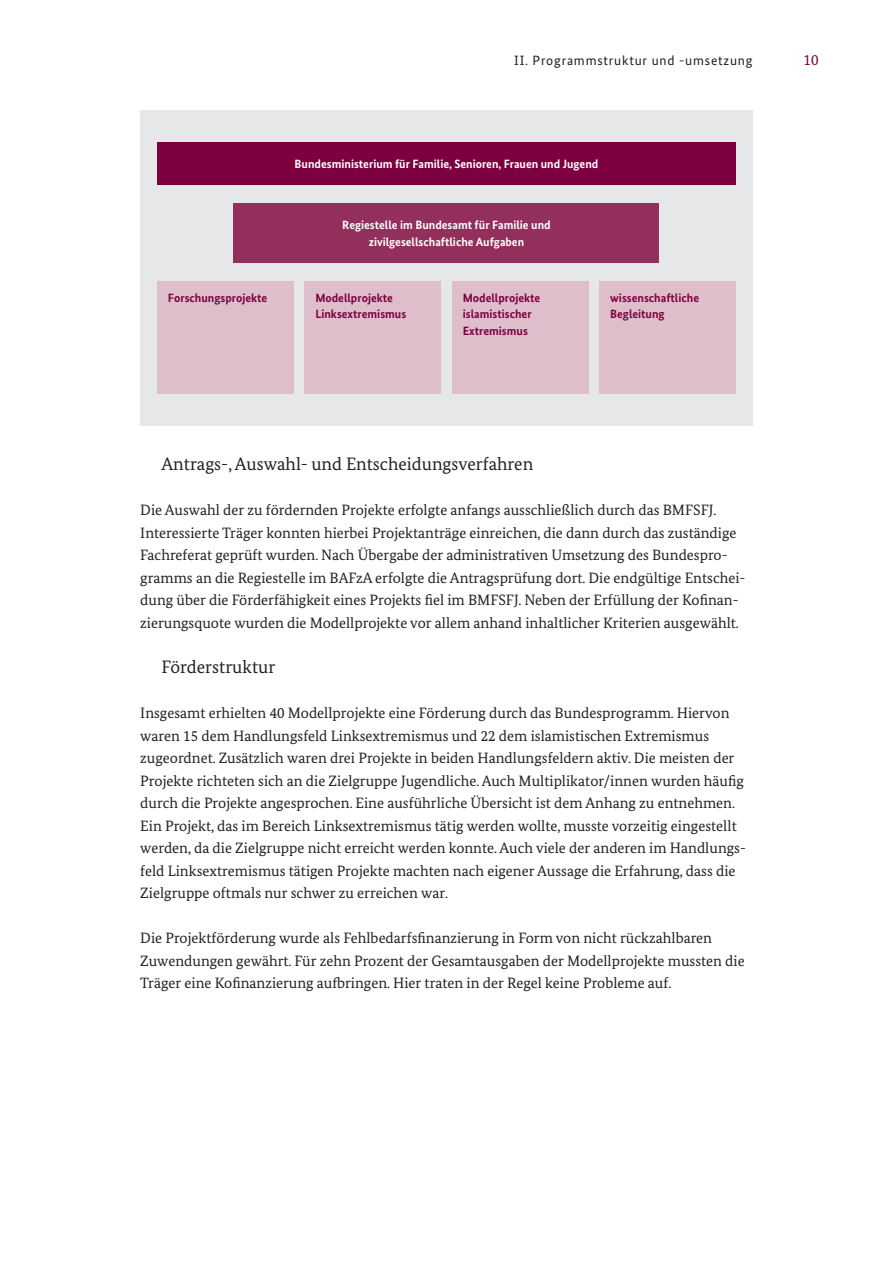
<style>
.page{position:relative;width:893px;height:1263px;background:#fff}
.page>*{position:absolute;margin:0;border:0;box-sizing:border-box;transform-origin:0 0}
.H3_-_Headline{font:18px "Bundes Serif";color:#231f20}
.Fließtext{font:15px/22.5px "Bundes Serif";color:#231f20}
.t1{font:15px "Bundes Serif";color:#7c0040}
.t2{font:13.5px "Bundes Sans";letter-spacing:.06em;color:#231f20}
.Schrift_Grafiken{font:700 12px/16.5px "Bundes Sans";color:#fff;text-align:center}
.Schrift_Grafiken-2{font:700 12px/16.5px "Bundes Sans";color:#7c0040}
</style>
<div class="page">
<div style="left:140px;top:110px;width:613px;height:315px;background:#e6e7e9"></div>
<div style="left:157px;top:142px;width:579px;height:42px;background:#7c0040"></div>
<div style="left:234px;top:203px;width:425px;height:60px;background:#932f5c"></div>
<div style="left:157px;top:282px;width:136px;height:112px;background:#debeca"></div>
<div style="left:305px;top:282px;width:136px;height:112px;background:#debeca"></div>
<div style="left:452px;top:282px;width:136px;height:112px;background:#debeca"></div>
<div style="left:600px;top:282px;width:136px;height:112px;background:#debeca"></div>
<p class="t2" style="left:514px;top:53px;width:240px">II. Programmstruktur und -umsetzung</p>
<p class="t1" style="left:804px;top:51px;width:16px">10</p>
<p class="Schrift_Grafiken" style="left:295px;top:155px;width:305px">Bundesministerium für Familie, Senioren, Frauen und Jugend</p>
<p class="Schrift_Grafiken" style="left:342px;top:217px;width:210px">Regiestelle im Bundesamt für Familie und zivilgesellschaftliche Aufgaben</p>
<p class="Schrift_Grafiken-2" style="left:168px;top:289px;width:101px">Forschungsprojekte</p>
<p class="Schrift_Grafiken-2" style="left:315px;top:289px;width:79px">Modellprojekte</p>
<p class="Schrift_Grafiken-2" style="left:315px;top:306px;width:92px">Linksextremismus</p>
<p class="Schrift_Grafiken-2" style="left:463px;top:289px;width:79px">Modellprojekte</p>
<p class="Schrift_Grafiken-2" style="left:463px;top:306px;width:70px">islamistischer<br>Extremismus</p>
<p class="Schrift_Grafiken-2" style="left:610px;top:289px;width:90px">wissenschaftliche<br>Begleitung</p>
<p class="H3_-_Headline" style="left:162px;top:453px;width:373px">Antrags-, Auswahl- und Entscheidungsverfahren</p>
<p class="Fließtext" style="left:140px;top:499px;width:606px">Die Auswahl der zu fördernden Projekte erfolgte anfangs ausschließlich durch das BMFSFJ.<br>Interessierte Träger konnten hierbei Projektanträge einreichen, die dann durch das zuständige Fachreferat geprüft wurden. Nach Übergabe der administrativen Umsetzung des Bundespro&shy;gramms an die Regiestelle im BAFzA erfolgte die Antragsprüfung dort. Die endgültige Entschei&shy;dung über die Förderfähigkeit eines Projekts fiel im BMFSFJ. Neben der Erfüllung der Kofinan&shy;zierungsquote wurden die Modellprojekte vor allem anhand inhaltlicher Kriterien ausgewählt.</p>
<p class="H3_-_Headline" style="left:162px;top:656px;width:115px">Förderstruktur</p>
<p class="Fließtext" style="left:140px;top:701px;width:607px">Insgesamt erhielten 40 Modellprojekte eine Förderung durch das Bundesprogramm. Hiervon waren 15 dem Handlungsfeld Linksextremismus und 22 dem islamistischen Extremismus zugeordnet. Zusätzlich waren drei Projekte in beiden Handlungsfeldern aktiv. Die meisten der Projekte richteten sich an die Zielgruppe Jugendliche. Auch Multiplikator/innen wurden häufig durch die Projekte angesprochen. Eine ausführliche Übersicht ist dem Anhang zu entnehmen.<br>Ein Projekt, das im Bereich Linksextremismus tätig werden wollte, musste vorzeitig eingestellt werden, da die Zielgruppe nicht erreicht werden konnte. Auch viele der anderen im Handlungs&shy;feld Linksextremismus tätigen Projekte machten nach eigener Aussage die Erfahrung, dass die Zielgruppe oftmals nur schwer zu erreichen war.</p>
<p class="Fließtext" style="left:140px;top:926px;width:606px">Die Projektförderung wurde als Fehlbedarfsfinanzierung in Form von nicht rückzahlbaren<br>Zuwendungen gewährt. Für zehn Prozent der Gesamtausgaben der Modellprojekte mussten die<br>Träger eine Kofinanzierung aufbringen. Hier traten in der Regel keine Probleme auf.</p>
</div>
